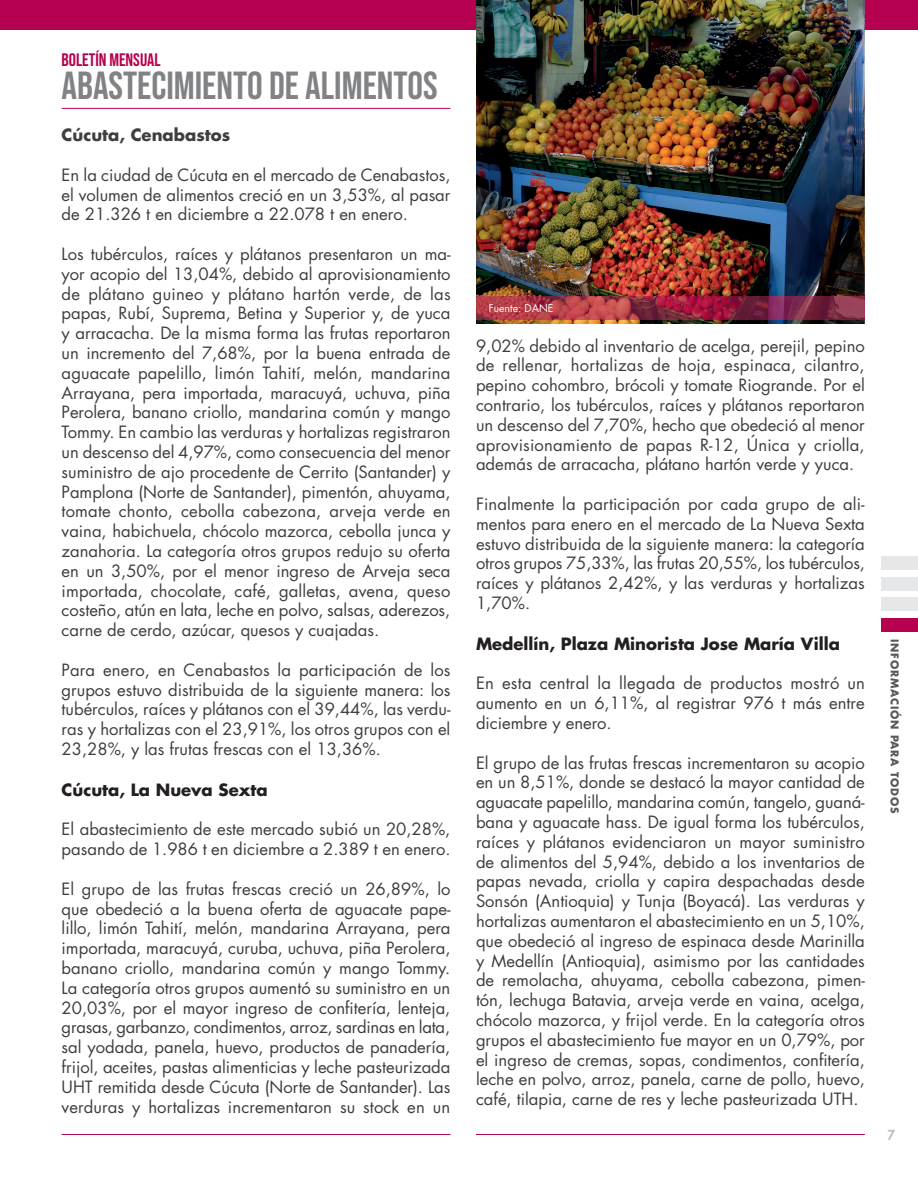
<style>
.page{position:relative;width:918px;height:1188px;background:#fff}
.page>*{position:absolute;margin:0;border:0;box-sizing:border-box;transform-origin:0 0}
.t1{font:39px "Bebas Neue";color:#808285}
.t2{font:18px "Bebas Neue";color:#b60150}
.t3{font:16.5px/19.8px "Futura Std";color:#3e3e3f;text-align:justify}
.t4{font:700 16.5px "Futura Std";color:#231f20}
.t5{font:700 16.5px "Futura Std";color:#3e3e3f}
.t6{font:800 13.5px "Futura Std";color:#bcbdc0}
.t7{font:700 10.5px "Futura Std";letter-spacing:.075em;color:#57585a}
.t8{font:10.5px "Futura Std";color:#fff}
</style>
<div class="page">
<hr style="left:62px;top:108px;width:388px;height:1px;background:#b60150">
<hr style="left:62px;top:1134px;width:388px;height:1px;background:#b60150">
<hr style="left:476px;top:1134px;width:389px;height:1px;background:#b60150">
<div style="left:0;top:0;width:918px;height:30px;background:#b60150"></div>
<div style="left:881px;top:618px;width:37px;height:14px;background:#b60150"></div>
<div style="left:881px;top:597px;width:37px;height:14px;background:#e6e7e9"></div>
<div style="left:881px;top:577px;width:37px;height:14px;background:#e6e7e9"></div>
<div style="left:881px;top:556px;width:37px;height:14px;background:#e6e7e9"></div>
<img style="left:476px;top:0;width:389px;height:324px">
<img style="left:476px;top:296px;width:389px;height:23px">
<p class="t2" style="left:62px;top:49px;width:100px">BOLETÍN MENSUAL</p>
<h1 class="t1" style="left:62px;top:63px;width:378px">ABASTECIMIENTO DE ALIMENTOS</h1>
<p class="t5" style="left:62px;top:124px;width:170px">Cúcuta, Cenabastos</p>
<p class="t3" style="left:62px;top:165px;width:390px">En la ciudad de Cúcuta en el mercado de Cenabastos, el volumen de alimentos creció en un 3,53%, al pasar de 21.326 t en diciembre a 22.078 t en enero.</p>
<p class="t3" style="left:62px;top:244px;width:391px">Los tubérculos, raíces y plátanos presentaron un ma&shy;yor acopio del 13,04%, debido al aprovisionamiento de plátano guineo y plátano hartón verde, de las papas, Rubí, Suprema, Betina y Superior y, de yuca y arracacha. De la misma forma las frutas reportaron un incremento del 7,68%, por la buena entrada de aguacate papelillo, limón Tahití, melón, mandarina Arrayana, pera importada, maracuyá, uchuva, piña Perolera, banano criollo, mandarina común y mango Tommy. En cambio las verduras y hortalizas registraron un descenso del 4,97%, como consecuencia del menor suministro de ajo procedente de Cerrito (Santander) y Pamplona (Norte de Santander), pimentón, ahuyama, tomate chonto, cebolla cabezona, arveja verde en vaina, habichuela, chócolo mazorca, cebolla junca y zanahoria. La categoría otros grupos redujo su oferta en un 3,50%, por el menor ingreso de Arveja seca importada, chocolate, café, galletas, avena, queso costeño, atún en lata, leche en polvo, salsas, aderezos, carne de cerdo, azúcar, quesos y cuajadas.</p>
<p class="t3" style="left:62px;top:660px;width:390px">Para enero, en Cenabastos la participación de los grupos estuvo distribuida de la siguiente manera: los tubérculos, raíces y plátanos con el 39,44%, las verdu&shy;ras y hortalizas con el 23,91%, los otros grupos con el 23,28%, y las frutas frescas con el 13,36%.</p>
<p class="t4" style="left:62px;top:779px;width:208px">Cúcuta, La Nueva Sexta</p>
<p class="t3" style="left:62px;top:820px;width:390px">El abastecimiento de este mercado subió un 20,28%, pasando de 1.986 t en diciembre a 2.389 t en enero.</p>
<p class="t3" style="left:62px;top:879px;width:390px">El grupo de las frutas frescas creció un 26,89%, lo que obedeció a la buena oferta de aguacate pape&shy;lillo, limón Tahití, melón, mandarina Arrayana, pera importada, maracuyá, curuba, uchuva, piña Perolera, banano criollo, mandarina común y mango Tommy.<br>La categoría otros grupos aumentó su suministro en un 20,03%, por el mayor ingreso de confitería, lenteja, grasas, garbanzo, condimentos, arroz, sardinas en lata, sal yodada, panela, huevo, productos de panadería, frijol, aceites, pastas alimenticias y leche pasteurizada UHT remitida desde Cúcuta (Norte de Santander). Las verduras y hortalizas incrementaron su stock en un</p>
<p class="t8" style="left:489px;top:301px;width:66px">Fuente: DANE</p>
<p class="t3" style="left:476px;top:336px;width:390px">9,02% debido al inventario de acelga, perejil, pepino de rellenar, hortalizas de hoja, espinaca, cilantro, pepino cohombro, brócoli y tomate Riogrande. Por el contrario, los tubérculos, raíces y plátanos reportaron un descenso del 7,70%, hecho que obedeció al menor aprovisionamiento de papas R-12, Única y criolla, además de arracacha, plátano hartón verde y yuca.</p>
<p class="t3" style="left:476px;top:494px;width:391px">Finalmente la participación por cada grupo de ali&shy;mentos para enero en el mercado de La Nueva Sexta estuvo distribuida de la siguiente manera: la categoría otros grupos 75,33%, las frutas 20,55%, los tubérculos, raíces y plátanos 2,42%, y las verduras y hortalizas 1,70%.</p>
<p class="t4" style="left:476px;top:633px;width:365px">Medellín, Plaza Minorista Jose María Villa</p>
<p class="t3" style="left:476px;top:674px;width:391px">En esta central la llegada de productos mostró un aumento en un 6,11%, al registrar 976 t más entre diciembre y enero.</p>
<p class="t3" style="left:476px;top:753px;width:391px">El grupo de las frutas frescas incrementaron su acopio en un 8,51%, donde se destacó la mayor cantidad de aguacate papelillo, mandarina común, tangelo, guaná&shy;bana y aguacate hass. De igual forma los tubérculos, raíces y plátanos evidenciaron un mayor suministro de alimentos del 5,94%, debido a los inventarios de papas nevada, criolla y capira despachadas desde Sonsón (Antioquia) y Tunja (Boyacá). Las verduras y hortalizas aumentaron el abastecimiento en un 5,10%, que obedeció al ingreso de espinaca desde Marinilla y Medellín (Antioquia), asimismo por las cantidades de remolacha, ahuyama, cebolla cabezona, pimen&shy;tón, lechuga Batavia, arveja verde en vaina, acelga, chócolo mazorca, y frijol verde. En la categoría otros grupos el abastecimiento fue mayor en un 0,79%, por el ingreso de cremas, sopas, condimentos, confitería, leche en polvo, arroz, panela, carne de pollo, huevo, café, tilapia, carne de res y leche pasteurizada UTH.</p>
<p class="t7" style="left:902px;top:639px;width:176px;rotate:90deg">INFORMACIÓN PARA TODOS</p>
<p class="t6" style="left:888px;top:1127px;width:9px">7</p>
</div>
